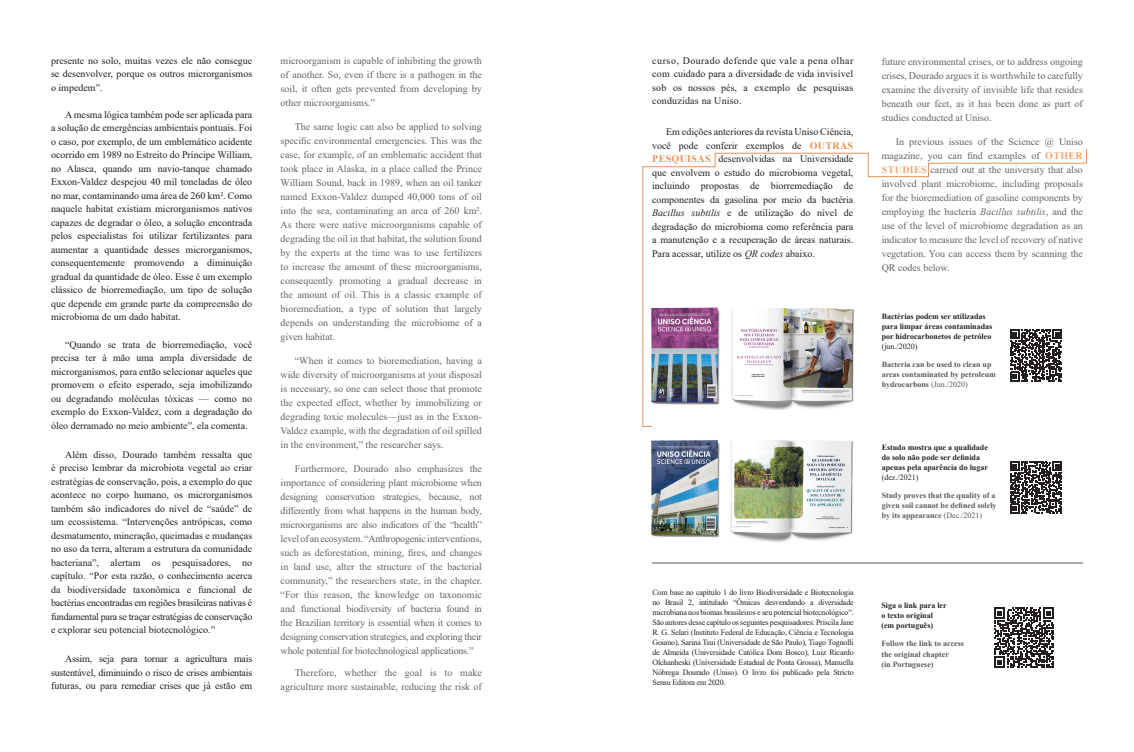
<style>
.page{position:relative;width:1134px;height:752px;background:#fff}
.page>*{position:absolute;margin:0;border:0;box-sizing:border-box;transform-origin:0 0}
.t1{font:10px/14px "Times New Roman";color:#636366;text-align:justify}
.t2{font:10px/13.5px "Times New Roman";color:#231f20;text-align:justify}
.t3{font:8px/10px "Times New Roman";letter-spacing:-.02em;color:#231f20;text-align:justify}
.t4{font:700 8px/10px "Times New Roman";color:#57585a}
.t5{font:700 8px/10px "Times New Roman";color:#231f20}
.s1{font-weight:700;color:#e7915a}
.s2{font-style:italic}
.s3{font-weight:700;color:#f2a66f}
.s4{font-weight:400}
</style>
<div class="page">
<hr style="left:652px;top:562px;width:431px;height:1px;background:#a8a9ad">
<svg style="left:994px;top:607px;width:60px;height:60px"></svg>
<svg style="left:1010px;top:461px;width:52px;height:52px"></svg>
<img style="left:735px;top:440px;width:119px;height:102px">
<img style="left:651px;top:440px;width:84px;height:98px">
<svg style="left:642px;top:149px;width:445px;height:278px"></svg>
<p class="t2" style="left:51px;top:53px;width:203px">presente no solo, muitas vezes ele não consegue se desenvolver, porque os outros microrganismos o impedem”.</p>
<p class="t2" style="left:51px;top:107px;width:203px;text-indent:14px">A mesma lógica também pode ser aplicada para a solução de emergências ambientais pontuais. Foi o caso, por exemplo, de um emblemático acidente ocorrido em 1989 no Estreito do Príncipe William, no Alasca, quando um navio-tanque chamado Exxon-Valdez despejou 40 mil toneladas de óleo no mar, contaminando uma área de 260 km². Como naquele habitat existiam microrganismos nativos capazes de degradar o óleo, a solução encontrada pelos especialistas foi utilizar fertilizantes para aumentar a quantidade desses microrganismos, consequentemente promovendo a diminuição gradual da quantidade de óleo. Esse é um exemplo clássico de biorremediação, um tipo de solução que depende em grande parte da compreensão do microbioma de um dado habitat.</p>
<p class="t2" style="left:51px;top:337px;width:203px;text-indent:14px">“Quando se trata de biorremediação, você precisa ter à mão uma ampla diversidade de microrganismos, para então selecionar aqueles que promovem o efeito esperado, seja imobilizando ou degradando moléculas tóxicas — como no exemplo do Exxon-Valdez, com a degradação do óleo derramado no meio ambiente”, ela comenta.</p>
<p class="t2" style="left:51px;top:447px;width:203px;text-indent:14px">Além disso, Dourado também ressalta que é preciso lembrar da microbiota vegetal ao criar estratégias de conservação, pois, a exemplo do que acontece no corpo humano, os microrganismos também são indicadores do nível de “saúde” de um ecossistema. “Intervenções antrópicas, como desmatamento, mineração, queimadas e mudanças no uso da terra, alteram a estrutura da comunidade bacteriana”, alertam os pesquisadores, no capítulo. “Por esta razão, o conhecimento acerca da biodiversidade taxonômica e funcional de bactérias encontradas em regiões brasileiras nativas é fundamental para se traçar estratégias de conservação e explorar seu potencial biotecnológico.”</p>
<p class="t2" style="left:51px;top:651px;width:203px;text-indent:14px">Assim, seja para tornar a agricultura mais sustentável, diminuindo o risco de crises ambientais futuras, ou para remediar crises que já estão em</p>
<p class="t1" style="left:281px;top:53px;width:203px">microorganism is capable of inhibiting the growth of another. So, even if there is a pathogen in the soil, it often gets prevented from developing by other microorganisms.”</p>
<p class="t1" style="left:281px;top:119px;width:203px;text-indent:14px">The same logic can also be applied to solving specific environmental emergencies. This was the case, for example, of an emblematic accident that took place in Alaska, in a place called the Prince William Sound, back in 1989, when an oil tanker named Exxon-Valdez dumped 40,000 tons of oil into the sea, contaminating an area of 260 km².<br>As there were native microorganisms capable of degrading the oil in that habitat, the solution found by the experts at the time was to use fertilizers to increase the amount of these microorganisms, consequently promoting a gradual decrease in the amount of oil. This is a classic example of bioremediation, a type of solution that largely depends on understanding the microbiome of a given habitat.</p>
<p class="t1" style="left:281px;top:353px;width:203px;text-indent:14px">“When it comes to bioremediation, having a wide diversity of microorganisms at your disposal is necessary, so one can select those that promote the expected effect, whether by immobilizing or degrading toxic molecules—just as in the Exxon-Valdez example, with the degradation of oil spilled in the environment,” the researcher says.</p>
<p class="t1" style="left:281px;top:461px;width:203px;text-indent:14px">Furthermore, Dourado also emphasizes the importance of considering plant microbiome when designing conservation strategies, because, not differently from what happens in the human body, microorganisms are also indicators of the “health” level of an ecosystem. “Anthropogenic interventions, such as deforestation, mining, fires, and changes in land use, alter the structure of the bacterial community,” the researchers state, in the chapter. “For this reason, the knowledge on taxonomic and functional biodiversity of bacteria found in the Brazilian territory is essential when it comes to designing conservation strategies, and exploring their whole potential for biotechnological applications.”</p>
<p class="t1" style="left:281px;top:665px;width:203px;text-align:right">Therefore, whether the goal is to make agriculture more sustainable, reducing the risk of</p>
<p class="t2" style="left:652px;top:53px;width:203px">curso, Dourado defende que vale a pena olhar com cuidado para a diversidade de vida invisível sob os nossos pés, a exemplo de pesquisas conduzidas na Uniso.</p>
<p class="t2" style="left:652px;top:125px;width:203px;text-indent:14px">Em edições anteriores da revista Uniso Ciência, você pode conferir exemplos de <span class="s1">OUTRAS PESQUISAS</span> desenvolvidas na Universidade que envolvem o estudo do microbioma vegetal, incluindo propostas de biorremediação de componentes da gasolina por meio da bactéria <span class="s2">Bacillus subtilis</span> e de utilização do nível de degradação do microbioma como referência para a manutenção e a recuperação de áreas naturais.<br>Para acessar, utilize os <span class="s2">QR codes</span> abaixo.</p>
<p class="t3" style="left:652px;top:586px;width:203px">Com base no capítulo 1 do livro Biodiversidade e Biotecnologia no Brasil 2, intitulado “Ômicas desvendando a diversidade microbiana nos biomas brasileiros e seu potencial biotecnológico”.<br>São autores desse capítulo os seguintes pesquisadores: Priscila Jane R. G. Selari (Instituto Federal de Educação, Ciência e Tecnologia Goiano), Sarina Tsui (Universidade de São Paulo), Tiago Tognolli de Almeida (Universidade Católica Dom Bosco), Luiz Ricardo Olchanheski (Universidade Estadual de Ponta Grossa), Manuella Nóbrega Dourado (Uniso). O livro foi publicado pela Stricto Sensu Editora em 2020.</p>
<p class="t1" style="left:882px;top:54px;width:203px">future environmental crises, or to address ongoing crises, Dourado argues it is worthwhile to carefully examine the diversity of invisible life that resides beneath our feet, as it has been done as part of studies conducted at Uniso.</p>
<p class="t1" style="left:882px;top:134px;width:203px;text-indent:14px">In previous issues of the Science @ Uniso magazine, you can find examples of <span class="s3">OTHER STUDIES</span> carried out at the university that also involved plant microbiome, including proposals for the bioremediation of gasoline components by employing the bacteria <span class="s2">Bacillus subtilis</span>, and the use of the level of microbiome degradation as an indicator to measure the level of recovery of native vegetation. You can access them by scanning the QR codes below.</p>
<p class="t5" style="left:882px;top:311px;width:112px">Bactérias podem ser utilizadas para limpar áreas contaminadas por hidrocarbonetos de petróleo</p>
<p class="t3" style="left:882px;top:341px;width:37px">(jun./2020)</p>
<p class="t4" style="left:882px;top:359px;width:116px">Bacteria can be used to clean up areas contaminated by petroleum hydrocarbons <span class="s4">(Jun./2020)</span></p>
<p class="t5" style="left:882px;top:442px;width:108px">Estudo mostra que a qualidade do solo não pode ser definida apenas pela aparência do lugar</p>
<p class="t3" style="left:882px;top:472px;width:38px">(dez./2021)</p>
<p class="t4" style="left:882px;top:490px;width:116px">Study proves that the quality of a given soil cannot be defined solely by its appearance <span class="s4">(Dec./2021)</span></p>
<p class="t5" style="left:881px;top:600px;width:67px">Siga o link para ler o texto original (em português)</p>
<p class="t4" style="left:881px;top:638px;width:84px">Follow the link to access the original chapter<br>(in Portuguese)</p>
</div>
